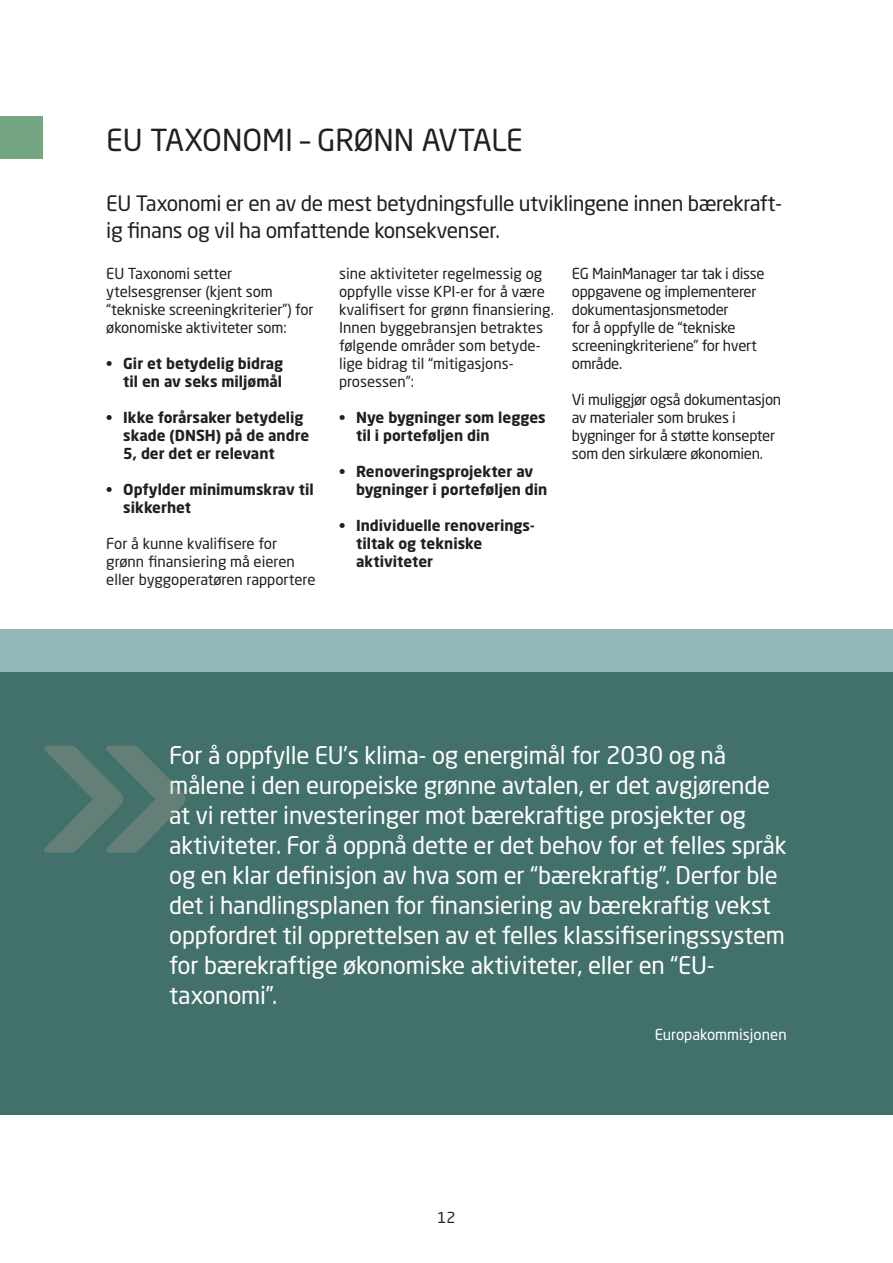
<style>
.page{position:relative;width:893px;height:1263px;background:#fff}
.page>*{position:absolute;margin:0;border:0;box-sizing:border-box;transform-origin:0 0}
.t1{font:30px "Neo Sans Std";color:#231f20}
.t2{font:24px/30px "Neo Sans Std";letter-spacing:-.01em;color:#fff}
.t3{font:21px/27px "Neo Sans Std";letter-spacing:-.02em;color:#231f20}
.t4{font:15px/18px "Neo Sans Std";letter-spacing:-.01em;color:#231f20}
.t5{font:700 15px/18px "Neo Sans Std";color:#231f20}
.t6{font:15px "Neo Sans Std";color:#fff}
</style>
<div class="page">
<div style="left:0;top:629px;width:893px;height:43px;background:#93b6b8"></div>
<div style="left:0;top:116px;width:43px;height:42px;background:#74a781"></div>
<div style="left:0;top:672px;width:893px;height:442px;background:#42706a"></div>
<svg style="left:44px;top:746px;width:141px;height:107px"></svg>
<h2 class="t1" style="left:106px;top:121px;width:418px">EU TAXONOMI – GRØNN AVTALE</h2>
<h4 class="t3" style="left:106px;top:189px;width:677px">EU Taxonomi er en av de mest betydningsfulle utviklingene innen bærekraft&shy;ig finans og vil ha omfattende konsekvenser.</h4>
<p class="t4" style="left:106px;top:265px;width:209px">EU Taxonomi setter ytelsesgrenser (kjent som “tekniske screeningkriterier”) for økonomiske aktiviteter som:</p>
<p class="t5" style="left:106px;top:354px;width:178px;text-align:right">• Gir et betydelig bidrag til en av seks miljømål</p>
<p class="t5" style="left:123px;top:408px;width:187px;text-indent:-17px">• Ikke forårsaker betydelig skade (DNSH) på de andre<br>5, der det er relevant</p>
<p class="t5" style="left:123px;top:480px;width:192px;text-indent:-17px">• Opfylder minimumskrav til sikkerhet</p>
<p class="t4" style="left:106px;top:535px;width:211px">For å kunne kvalifisere for grønn finansiering må eieren eller byggoperatøren rapportere</p>
<p class="t4" style="left:339px;top:265px;width:216px">sine aktiviteter regelmessig og oppfylle visse KPI-er for å være kvalifisert for grønn finansiering.<br>Innen byggebransjen betraktes følgende områder som betyde&shy;lige bidrag til “mitigasjons&shy;prosessen”:</p>
<p class="t5" style="left:356px;top:408px;width:191px;text-indent:-17px">• Nye bygninger som legges til i porteføljen din</p>
<p class="t5" style="left:356px;top:462px;width:193px;text-indent:-17px">• Renoveringsprojekter av bygninger i porteføljen din</p>
<p class="t5" style="left:356px;top:516px;width:180px;text-indent:-17px">• Individuelle renoverings&shy;tiltak og tekniske aktiviteter</p>
<p class="t4" style="left:572px;top:265px;width:194px">EG MainManager tar tak i disse oppgavene og implementerer dokumentasjonsmetoder<br>for å oppfylle de “tekniske screeningkriteriene” for hvert område.</p>
<p class="t4" style="left:572px;top:391px;width:211px">Vi muliggjør også dokumentasjon av materialer som brukes i bygninger for å støtte konsepter som den sirkulære økonomien.</p>
<h4 class="t2" style="left:169px;top:740px;width:619px">For å oppfylle EU’s klima- og energimål for 2030 og nå målene i den europeiske grønne avtalen, er det avgjørende at vi retter investeringer mot bærekraftige prosjekter og aktiviteter. For å oppnå dette er det behov for et felles språk og en klar definisjon av hva som er “bærekraftig”. Derfor ble det i handlingsplanen for finansiering av bærekraftig vekst oppfordret til opprettelsen av et felles klassifiseringssystem for bærekraftige økonomiske aktiviteter, eller en “EU&shy;taxonomi”.</h4>
<p class="t6" style="left:655px;top:1025px;width:133px">Europakommisjonen</p>
<p class="t4" style="left:437px;top:1209px;width:20px">12</p>
</div>
